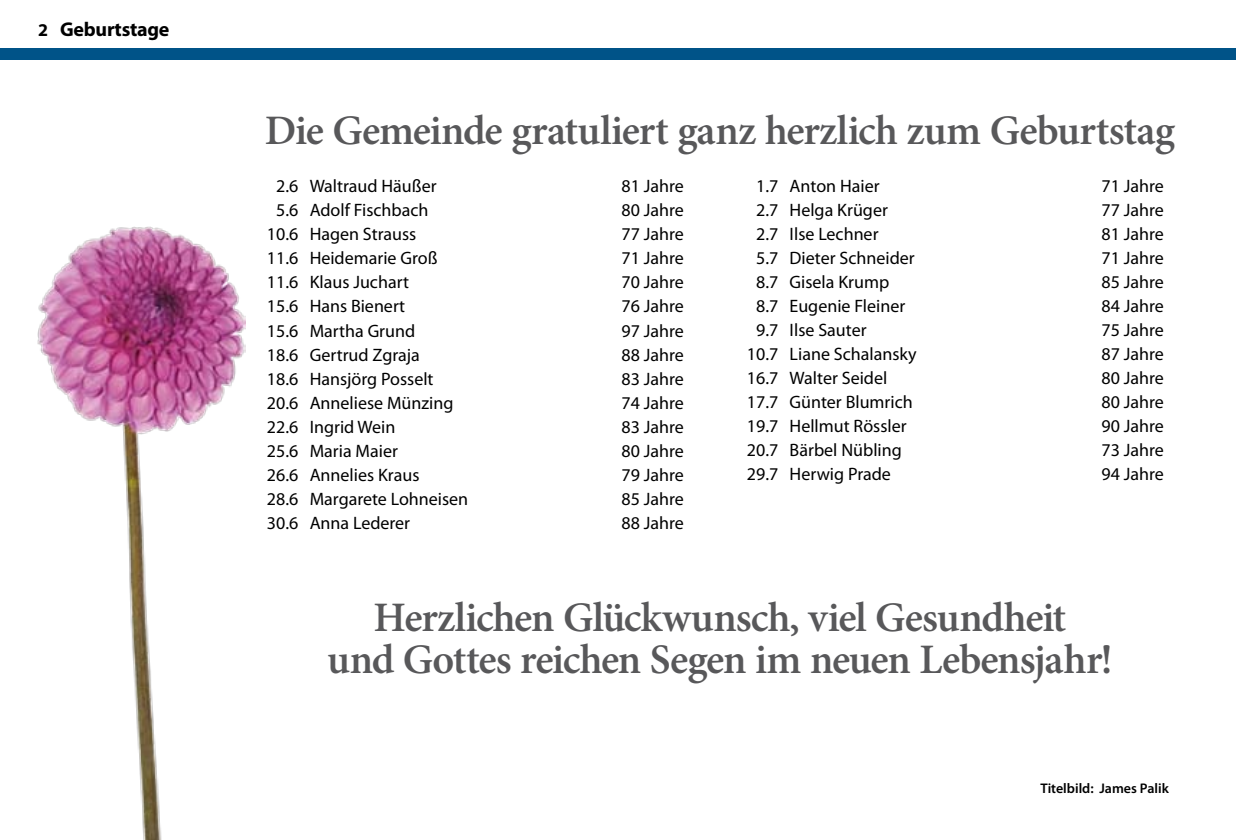
<style>
.page{position:relative;width:1236px;height:840px;background:#fff}
.page>*{position:absolute;margin:0;border:0;box-sizing:border-box;transform-origin:0 0}
.t1{font:600 42px/42px "Minion Pro";letter-spacing:-.025em;color:#58585a;text-align:center}
.t2{font:700 20px "Myriad Pro";letter-spacing:-.01em;color:#000}
.t3{font:18px "Myriad Pro";color:#000}
.t4{font:600 14px "Myriad Pro";color:#000}
.s1{font-size:18px}
</style>
<div class="page">
<div style="left:0;top:48px;width:1236px;height:12px;background:#005388"></div>
<img style="left:38px;top:226px;width:208px;height:614px">
<p class="t2" style="left:38px;top:16px;width:133px"><span class="s1">2</span> Geburtstage</p>
<h1 class="t1" style="left:265px;top:109px;width:912px">Die Gemeinde gratuliert ganz herzlich zum Geburtstag</h1>
<p class="t3" style="left:276px;top:175px;width:162px">2.6 Waltraud Häußer</p>
<p class="t3" style="left:622px;top:175px;width:64px">81 Jahre</p>
<p class="t3" style="left:276px;top:199px;width:154px">5.6 Adolf Fischbach</p>
<p class="t3" style="left:622px;top:199px;width:64px">80 Jahre</p>
<p class="t3" style="left:267px;top:223px;width:151px">10.6 Hagen Strauss</p>
<p class="t3" style="left:622px;top:223px;width:64px">77 Jahre</p>
<p class="t3" style="left:267px;top:247px;width:172px">11.6 Heidemarie Groß</p>
<p class="t3" style="left:622px;top:247px;width:64px">71 Jahre</p>
<p class="t3" style="left:267px;top:271px;width:144px">11.6 Klaus Juchart</p>
<p class="t3" style="left:622px;top:271px;width:64px">70 Jahre</p>
<p class="t3" style="left:267px;top:295px;width:140px">15.6 Hans Bienert</p>
<p class="t3" style="left:622px;top:295px;width:64px">76 Jahre</p>
<p class="t3" style="left:267px;top:320px;width:150px">15.6 Martha Grund</p>
<p class="t3" style="left:622px;top:320px;width:64px">97 Jahre</p>
<p class="t3" style="left:267px;top:344px;width:154px">18.6 Gertrud Zgraja</p>
<p class="t3" style="left:622px;top:344px;width:64px">88 Jahre</p>
<p class="t3" style="left:267px;top:368px;width:168px">18.6 Hansjörg Posselt</p>
<p class="t3" style="left:622px;top:368px;width:64px">83 Jahre</p>
<p class="t3" style="left:267px;top:392px;width:188px">20.6 Anneliese Münzing</p>
<p class="t3" style="left:622px;top:392px;width:64px">74 Jahre</p>
<p class="t3" style="left:267px;top:416px;width:130px">22.6 Ingrid Wein</p>
<p class="t3" style="left:622px;top:416px;width:64px">83 Jahre</p>
<p class="t3" style="left:267px;top:440px;width:133px">25.6 Maria Maier</p>
<p class="t3" style="left:622px;top:440px;width:64px">80 Jahre</p>
<p class="t3" style="left:267px;top:464px;width:154px">26.6 Annelies Kraus</p>
<p class="t3" style="left:622px;top:464px;width:64px">79 Jahre</p>
<p class="t3" style="left:267px;top:488px;width:203px">28.6 Margarete Lohneisen</p>
<p class="t3" style="left:622px;top:488px;width:64px">85 Jahre</p>
<p class="t3" style="left:267px;top:512px;width:145px">30.6 Anna Lederer</p>
<p class="t3" style="left:622px;top:512px;width:64px">88 Jahre</p>
<p class="t3" style="left:756px;top:175px;width:125px">1.7 Anton Haier</p>
<p class="t3" style="left:1102px;top:175px;width:64px">71 Jahre</p>
<p class="t3" style="left:756px;top:199px;width:133px">2.7 Helga Krüger</p>
<p class="t3" style="left:1102px;top:199px;width:64px">77 Jahre</p>
<p class="t3" style="left:756px;top:223px;width:124px">2.7 Ilse Lechner</p>
<p class="t3" style="left:1102px;top:223px;width:64px">81 Jahre</p>
<p class="t3" style="left:756px;top:247px;width:160px">5.7 Dieter Schneider</p>
<p class="t3" style="left:1102px;top:247px;width:64px">71 Jahre</p>
<p class="t3" style="left:756px;top:271px;width:135px">8.7 Gisela Krump</p>
<p class="t3" style="left:1102px;top:271px;width:64px">85 Jahre</p>
<p class="t3" style="left:756px;top:295px;width:151px">8.7 Eugenie Fleiner</p>
<p class="t3" style="left:1102px;top:295px;width:64px">84 Jahre</p>
<p class="t3" style="left:756px;top:319px;width:112px">9.7 Ilse Sauter</p>
<p class="t3" style="left:1102px;top:319px;width:64px">75 Jahre</p>
<p class="t3" style="left:747px;top:343px;width:171px">10.7 Liane Schalansky</p>
<p class="t3" style="left:1102px;top:343px;width:64px">87 Jahre</p>
<p class="t3" style="left:747px;top:367px;width:142px">16.7 Walter Seidel</p>
<p class="t3" style="left:1102px;top:367px;width:64px">80 Jahre</p>
<p class="t3" style="left:747px;top:391px;width:167px">17.7 Günter Blumrich</p>
<p class="t3" style="left:1102px;top:391px;width:64px">80 Jahre</p>
<p class="t3" style="left:747px;top:415px;width:161px">19.7 Hellmut Rössler</p>
<p class="t3" style="left:1102px;top:415px;width:64px">90 Jahre</p>
<p class="t3" style="left:747px;top:439px;width:156px">20.7 Bärbel Nübling</p>
<p class="t3" style="left:1102px;top:439px;width:64px">73 Jahre</p>
<p class="t3" style="left:747px;top:463px;width:146px">29.7 Herwig Prade</p>
<p class="t3" style="left:1102px;top:463px;width:64px">94 Jahre</p>
<h1 class="t1" style="left:327px;top:596px;width:787px">Herzlichen Glückwunsch, viel Gesundheit<br>und Gottes reichen Segen im neuen Lebensjahr!</h1>
<p class="t4" style="left:1041px;top:779px;width:130px">Titelbild: James Palik</p>
</div>
